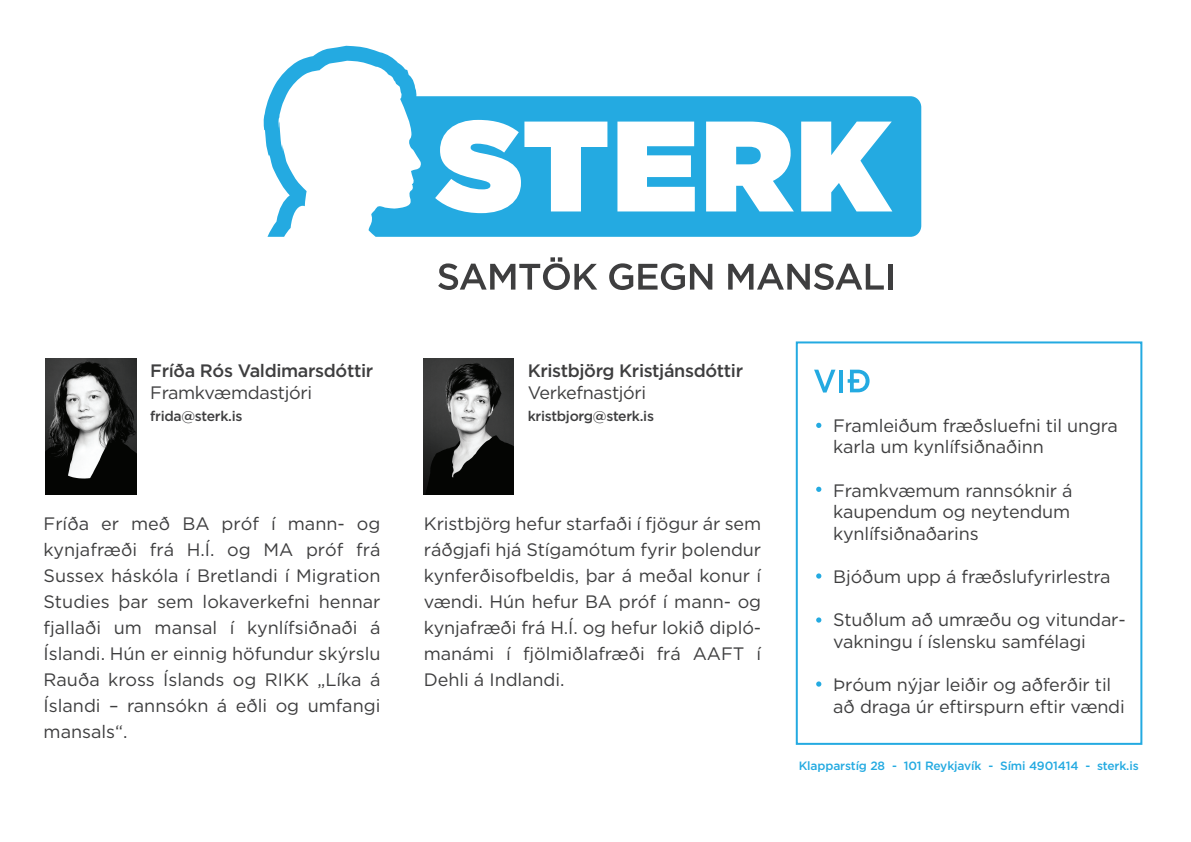
<style>
.page{position:relative;width:1191px;height:842px;background:#fff}
.page>*{position:absolute;margin:0;border:0;box-sizing:border-box;transform-origin:0 0}
.t1{font:18px/26px "Gotham";letter-spacing:-.01em;color:#3e3e3f}
.t2{font:500 18px "Gotham";letter-spacing:-.02em;color:#3e3e3f}
.t3{font:500 14px "Gotham";letter-spacing:-.02em;color:#3e3e3f}
.t4{font:500 12px "Gotham";letter-spacing:-.01em;color:#24aae1}
</style>
<div class="page">
<div style="left:795px;top:341px;width:347px;height:404px;border:2px solid #24aae1"></div>
<svg style="left:814px;top:370px;width:21px;height:22px"></svg>
<hr style="left:839px;top:370px;width:4px;height:22px;background:#24aae1">
<svg style="left:847px;top:370px;width:22px;height:22px"></svg>
<img style="left:45px;top:358px;width:91px;height:136px">
<img style="left:423px;top:358px;width:91px;height:136px">
<svg style="left:263px;top:46px;width:658px;height:191px"></svg>
<svg style="left:435px;top:120px;width:172px;height:93px"></svg>
<svg style="left:617px;top:122px;width:78px;height:89px"></svg>
<svg style="left:706px;top:122px;width:88px;height:89px"></svg>
<svg style="left:801px;top:122px;width:91px;height:89px"></svg>
<svg style="left:438px;top:257px;width:159px;height:33px"></svg>
<svg style="left:609px;top:263px;width:103px;height:27px"></svg>
<svg style="left:728px;top:263px;width:156px;height:27px"></svg>
<hr style="left:888px;top:264px;width:4px;height:26px;background:#3e3e3f">
<svg style="left:816px;top:423px;width:5px;height:5px"></svg>
<svg style="left:816px;top:487px;width:5px;height:5px"></svg>
<svg style="left:816px;top:573px;width:5px;height:6px"></svg>
<svg style="left:816px;top:617px;width:5px;height:6px"></svg>
<svg style="left:816px;top:681px;width:5px;height:6px"></svg>
<p class="t2" style="left:150px;top:360px;width:225px">Fríða Rós Valdimarsdóttir</p>
<p class="t1" style="left:150px;top:379px;width:163px">Framkvæmdastjóri</p>
<p class="t3" style="left:150px;top:408px;width:94px">frida@sterk.is</p>
<p class="t2" style="left:528px;top:360px;width:217px">Kristbjörg Kristjánsdóttir</p>
<p class="t1" style="left:528px;top:379px;width:120px">Verkefnastjóri</p>
<p class="t3" style="left:528px;top:408px;width:128px">kristbjorg@sterk.is</p>
<p class="t1" style="left:44px;top:510px;width:338px;text-align:justify">Fríða er með BA próf í mann- og kynjafræði frá H.Í. og MA próf frá Sussex háskóla í Bretlandi í Migration Studies þar sem lokaverkefni hennar fjallaði um mansal í kynlífsiðnaði á Íslandi. Hún er einnig höfundur skýrslu Rauða kross Íslands og RIKK „Líka á Íslandi – rannsókn á eðli og umfangi mansals“.</p>
<p class="t1" style="left:424px;top:510px;width:339px;text-align:justify">Kristbjörg hefur starfaði í fjögur ár sem ráðgjafi hjá Stígamótum fyrir þolendur kynferðisofbeldis, þar á meðal konur í vændi. Hún hefur BA próf í mann- og kynjafræði frá H.Í. og hefur lokið dipló&shy;manámi í fjölmiðlafræði frá AAFT í Dehli á Indlandi.</p>
<p class="t1" style="left:833px;top:414px;width:286px;line-height:21.6px">Framleiðum fræðsluefni til ungra karla um kynlífsiðnaðinn</p>
<p class="t1" style="left:833px;top:479px;width:241px;line-height:21.6px">Framkvæmum rannsóknir á kaupendum og neytendum kynlífsiðnaðarins</p>
<p class="t1" style="left:833px;top:563px;width:279px">Bjóðum upp á fræðslufyrirlestra</p>
<p class="t1" style="left:833px;top:609px;width:294px;line-height:21.6px">Stuðlum að umræðu og vitundar&shy;vakningu í íslensku samfélagi</p>
<p class="t1" style="left:833px;top:673px;width:293px;line-height:21.6px">Þróum nýjar leiðir og aðferðir til að draga úr eftirspurn eftir vændi</p>
<p class="t4" style="left:798px;top:759px;width:341px">Klapparstíg 28 - 101 Reykjavík - Sími 4901414 - sterk.is</p>
</div>
